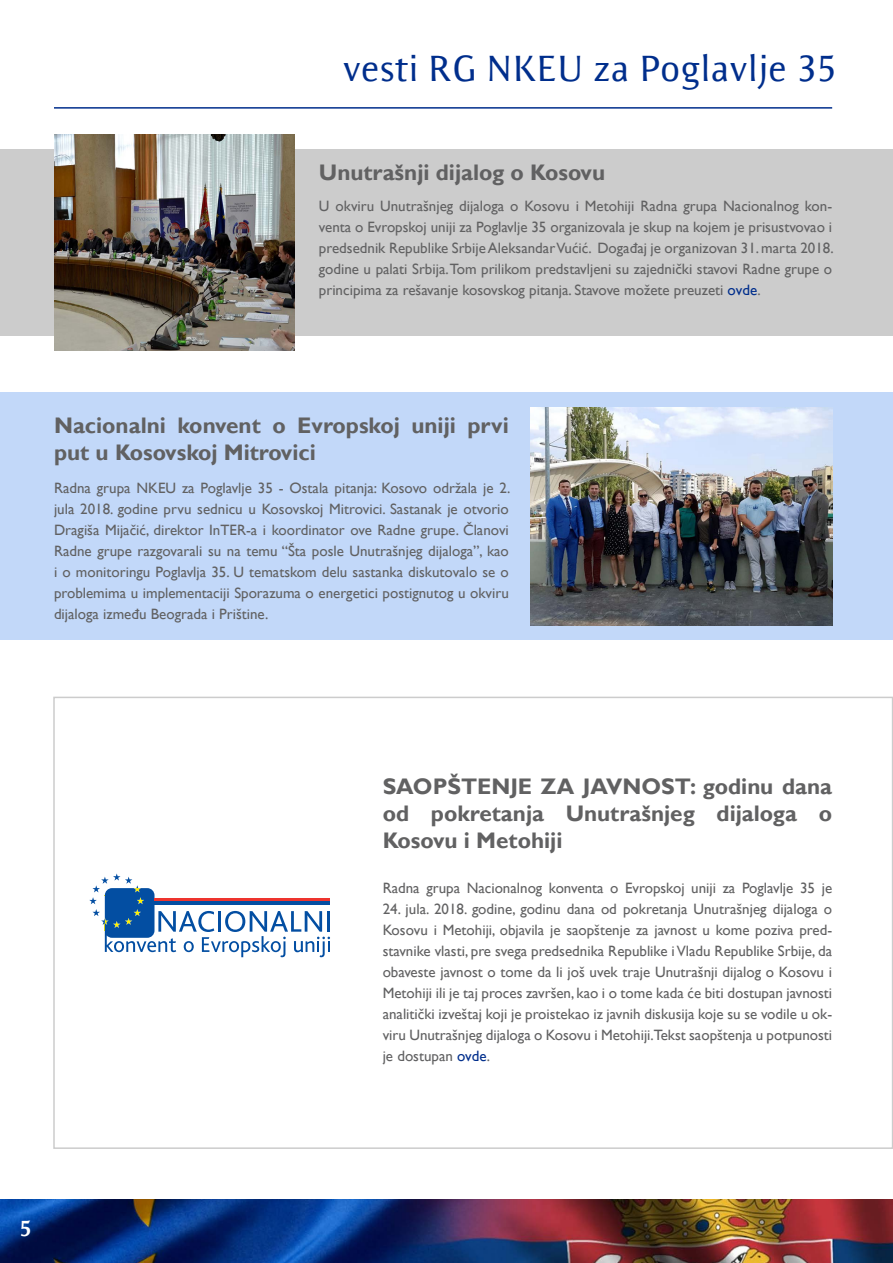
<style>
.page{position:relative;width:893px;height:1263px;background:#fff}
.page>*{position:absolute;margin:0;border:0;box-sizing:border-box;transform-origin:0 0}
.t1{font:37.5px "Resavska BG Sans";color:#002e8c}
.t2{font:700 22.5px/27px "Gill Sans";color:#616162;text-align:justify}
.t3{font:700 22.5px "Resavska BG Sans";color:#fff}
.t4{font:15px/21px "Gill Sans";color:#616162;text-align:justify}
.s1{color:#002e8c}
</style>
<div class="page">
<img style="left:0;top:1199px;width:893px;height:64px">
<div style="left:0;top:150px;width:892px;height:186px;background:#ccc"></div>
<div style="left:53px;top:697px;width:840px;height:452px;border:2px solid #ccc"></div>
<div style="left:0;top:393px;width:892px;height:247px;background:#c2d8f9"></div>
<hr style="left:54px;top:107px;width:778px;height:2px;background:#002e8c">
<img style="left:54px;top:135px;width:241px;height:216px">
<img style="left:530px;top:407px;width:302px;height:218px">
<svg style="left:89px;top:873px;width:241px;height:84px"></svg>
<h1 class="t1" style="left:343px;top:47px;width:495px">vesti RG NKEU za Poglavlje 35</h1>
<h2 class="t2" style="left:319px;top:160px;width:288px">Unutrašnji dijalog o Kosovu</h2>
<p class="t4" style="left:319px;top:196px;width:516px">U okviru Unutrašnjeg dijaloga o Kosovu i Metohiji Radna grupa Nacionalnog kon&shy;venta o Evropskoj uniji za Poglavlje 35 organizovala je skup na kojem je prisustvovao i predsednik Republike Srbije Aleksandar Vućić. Događaj je organizovan 31. marta 2018. godine u palati Srbija. Tom prilikom predstavljeni su zajednički stavovi Radne grupe o principima za rešavanje kosovskog pitanja. Stavove možete preuzeti <span class="s1">ovde</span>.</p>
<h2 class="t2" style="left:54px;top:412px;width:456px">Nacionalni konvent o Evropskoj uniji prvi put u Kosovskoj Mitrovici</h2>
<p class="t4" style="left:54px;top:478px;width:458px">Radna grupa NKEU za Poglavlje 35 - Ostala pitanja: Kosovo održala je 2. jula 2018. godine prvu sednicu u Kosovskoj Mitrovici. Sastanak je otvorio Dragiša Mijačić, direktor InTER-a i koordinator ove Radne grupe. Članovi Radne grupe razgovarali su na temu “Šta posle Unutrašnjeg dijaloga”, kao i o monitoringu Poglavlja 35. U tematskom delu sastanka diskutovalo se o problemima u implementaciji Sporazuma o energetici postignutog u okviru dijaloga između Beograda i Prištine.</p>
<h2 class="t2" style="left:383px;top:774px;width:451px">SAOPŠTENJE ZA JAVNOST: godinu dana od pokretanja Unutrašnjeg dijaloga o Kosovu i Metohiji</h2>
<p class="t4" style="left:383px;top:877px;width:451px">Radna grupa Nacionalnog konventa o Evropskoj uniji za Poglavlje 35 je</p>
<p class="t4" style="left:383px;top:898px;width:451px">24. jula. 2018. godine, godinu dana od pokretanja Unutrašnjeg dijaloga o Kosovu i Metohiji, objavila je saopštenje za javnost u kome poziva pred&shy;stavnike vlasti, pre svega predsednika Republike i Vladu Republike Srbije, da obaveste javnost o tome da li još uvek traje Unutrašnji dijalog o Kosovu i Metohiji ili je taj proces završen, kao i o tome kada će biti dostupan javnosti analitički izveštaj koji je proistekao iz javnih diskusija koje su se vodile u ok&shy;viru Unutrašnjeg dijaloga o Kosovu i Metohiji.Tekst saopštenja u potpunosti je dostupan <span class="s1">ovde</span>.</p>
<h2 class="t3" style="left:19px;top:1215px;width:14px">5</h2>
</div>
